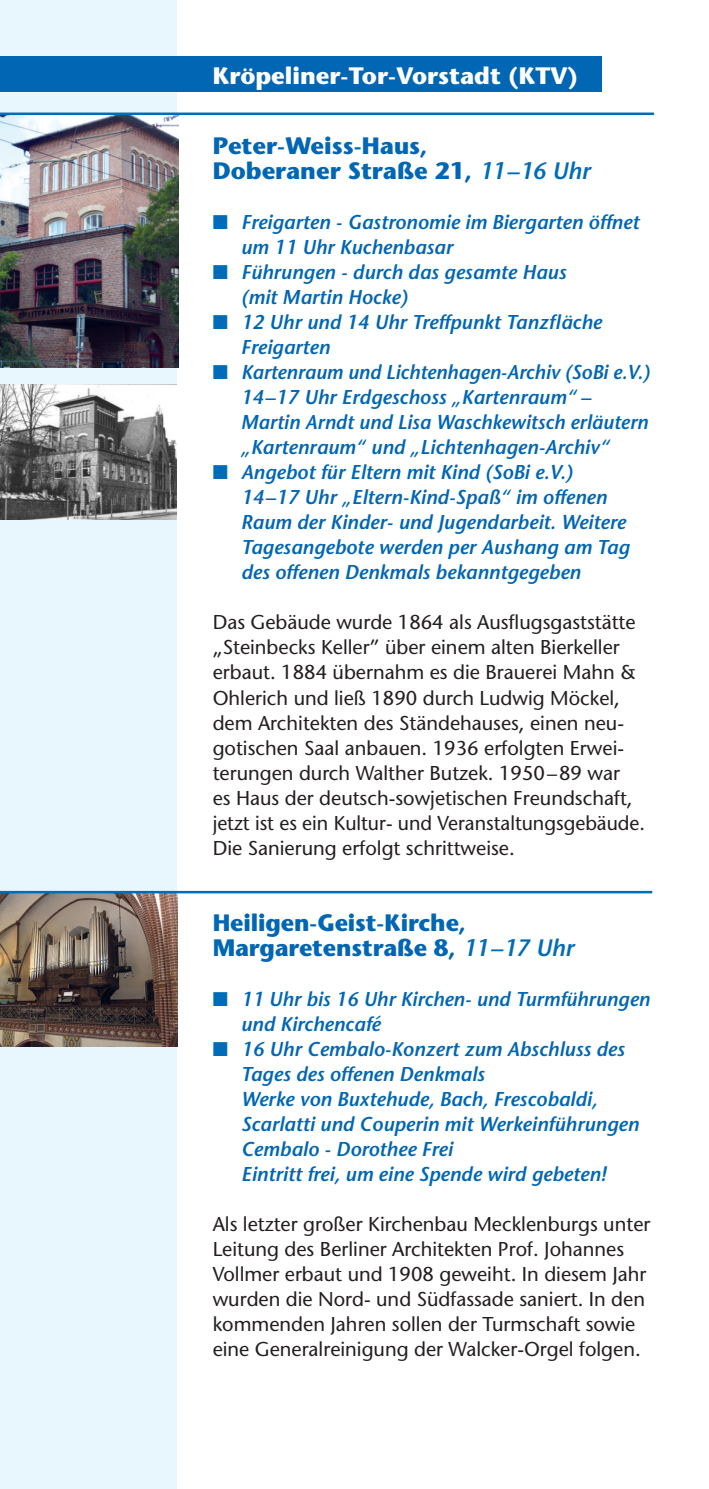
<style>
.page{position:relative;width:709px;height:1489px;background:#fff}
.page>*{position:absolute;margin:0;border:0;box-sizing:border-box;transform-origin:0 0}
.t1{font:700 23.75px/25px "Stone Sans";letter-spacing:-.005em;color:#0166b3}
.t2{font:700 23.75px "Stone Sans";color:#fff}
.t3{font:italic 600 20px/25px "Stone Sans";color:#0166b3}
.t4{font:20px/25px "Stone Sans";color:#231f20}
.s1{font-weight:600;font-style:italic;color:#006cb7}
.s2{color:#006cb7}
</style>
<div class="page">
<div style="left:0;top:0;width:177px;height:1488px;background:#e8f6fd"></div>
<div style="left:0;top:57px;width:601px;height:35px;background:#0166b3"></div>
<hr style="left:708px;top:0;width:1px;height:1488px;background:#e8f6fd">
<img style="left:0;top:115px;width:179px;height:253px">
<hr style="left:0;top:112px;width:654px;height:3px;background:#006cb7">
<img style="left:0;top:893px;width:177px;height:153px">
<hr style="left:0;top:890px;width:652px;height:3px;background:#006cb7">
<img style="left:0;top:385px;width:177px;height:134px">
<hr style="left:708px;top:58px;width:1px;height:266px;background:#fff">
<img style="left:708px;top:778px;width:1px;height:149px">
<p class="t2" style="left:213px;top:67px;width:367px">Kröpeliner-Tor-Vorstadt (KTV)</p>
<p class="t1" style="left:213px;top:136px;width:379px">Peter-Weiss-Haus,<br>Doberaner Straße 21, <span class="s1">11–16 Uhr</span></p>
<p class="t3" style="left:241px;top:212px;width:400px;text-indent:-28px"><span class="s2">■</span> Freigarten - Gastronomie im Biergarten öffnet um 11 Uhr Kuchenbasar</p>
<p class="t3" style="left:241px;top:262px;width:326px;text-indent:-28px"><span class="s2">■</span> Führungen - durch das gesamte Haus (mit Martin Hocke)</p>
<p class="t3" style="left:241px;top:312px;width:362px;text-indent:-28px"><span class="s2">■</span> 12 Uhr und 14 Uhr Treffpunkt Tanzfläche<br>Freigarten</p>
<p class="t3" style="left:241px;top:362px;width:410px;text-indent:-28px"><span class="s2">■</span> Kartenraum und Lichtenhagen-Archiv (SoBi e.V.)<br>14–17 Uhr Erdgeschoss „Kartenraum“ – Martin Arndt und Lisa Waschkewitsch erläutern „Kartenraum“ und „Lichtenhagen-Archiv“</p>
<p class="t3" style="left:241px;top:462px;width:390px;text-indent:-28px"><span class="s2">■</span> Angebot für Eltern mit Kind (SoBi e.V.)<br>14–17 Uhr „Eltern-Kind-Spaß“ im offenen Raum der Kinder- und Jugendarbeit. Weitere Tagesangebote werden per Aushang am Tag des offenen Denkmals bekanntgegeben</p>
<p class="t4" style="left:213px;top:612px;width:434px">Das Gebäude wurde 1864 als Ausflugsgaststätte „Steinbecks Keller” über einem alten Bierkeller erbaut. 1884 übernahm es die Brauerei Mahn &amp; Ohlerich und ließ 1890 durch Ludwig Möckel, dem Architekten des Ständehauses, einen neu - gotischen Saal anbauen. 1936 erfolgten Erwei - terungen durch Walther Butzek. 1950–89 war<br>es Haus der deutsch-sowjetischen Freundschaft, jetzt ist es ein Kultur- und Veranstaltungsgebäude.<br>Die Sanierung erfolgt schrittweise.</p>
<p class="t1" style="left:213px;top:912px;width:363px">Heiligen-Geist-Kirche,<br>Margaretenstraße 8, <span class="s1">11–17 Uhr</span></p>
<p class="t3" style="left:241px;top:988px;width:410px;text-indent:-28px"><span class="s2">■</span> 11 Uhr bis 16 Uhr Kirchen- und Turmführungen und Kirchencafé</p>
<p class="t3" style="left:241px;top:1038px;width:399px;text-indent:-28px"><span class="s2">■</span> 16 Uhr Cembalo-Konzert zum Abschluss des Tages des offenen Denkmals<br>Werke von Buxtehude, Bach, Frescobaldi, Scarlatti und Couperin mit Werkeinführungen Cembalo - Dorothee Frei<br>Eintritt frei, um eine Spende wird gebeten!</p>
<p class="t4" style="left:213px;top:1213px;width:439px">Als letzter großer Kirchenbau Mecklenburgs unter Leitung des Berliner Architekten Prof. Johannes Vollmer erbaut und 1908 geweiht. In diesem Jahr wurden die Nord- und Südfassade saniert. In den kommenden Jahren sollen der Turmschaft sowie eine Generalreinigung der Walcker-Orgel folgen.</p>
</div>
